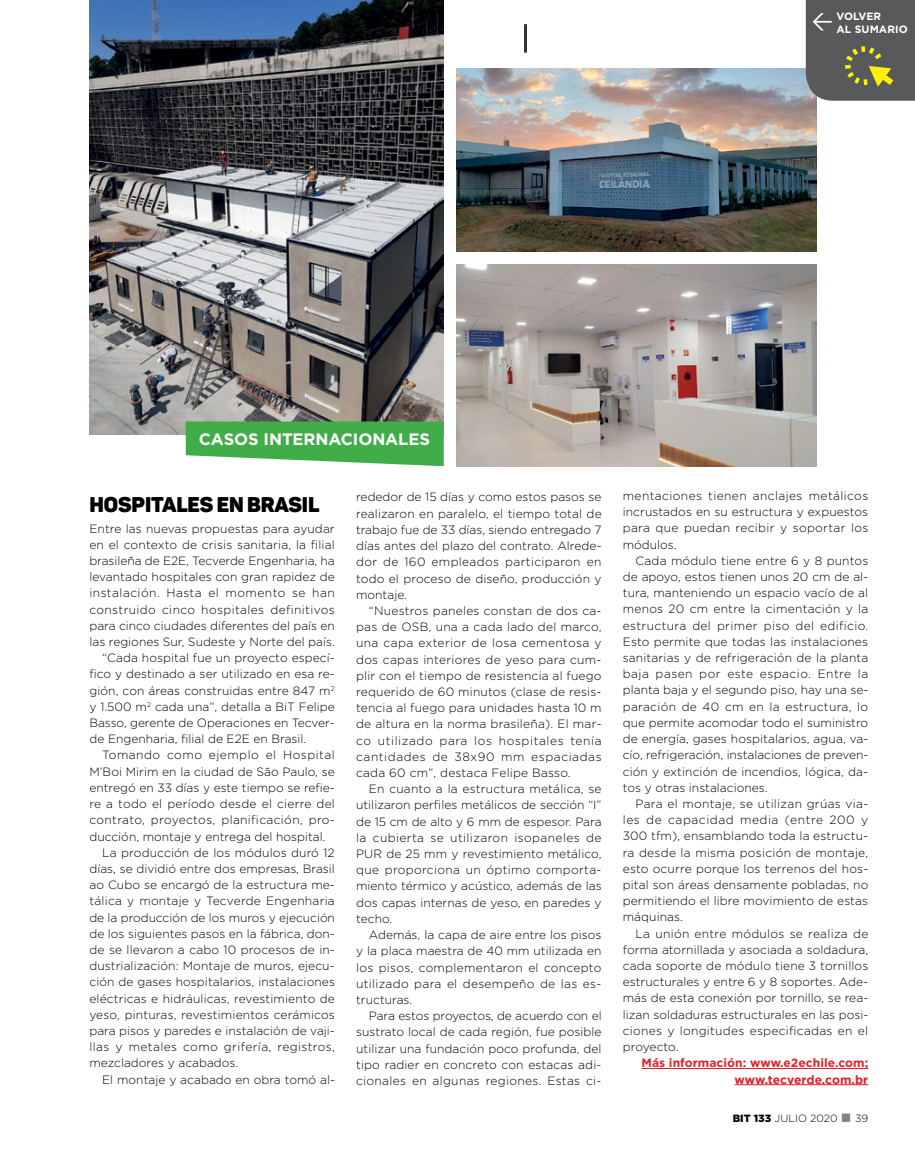
<style>
.page{position:relative;width:915px;height:1170px;background:#fff}
.page>*{position:absolute;margin:0;border:0;box-sizing:border-box;transform-origin:0 0}
.t1{font:21px "Panton Black Caps";letter-spacing:-.005em;color:#000}
.t2{font:700 16.5px "Gotham";letter-spacing:-.005em;color:#fff}
.t3{font:300 12px/16.2px "Gotham";letter-spacing:.005em;color:#000;text-align:justify}
.t4{font:300 12px "Gotham";letter-spacing:.03em;color:#000}
.t5{font:700 12px/16.2px "Gotham";letter-spacing:.005em;color:#e31f27;text-align:right}
.t6{font:300 12px "Gotham";letter-spacing:.035em;color:#000}
.t7{font:300 12px "Gotham";letter-spacing:.04em;color:#000}
.t8{font:700 10.65px/12.8px "Gotham";letter-spacing:.005em;color:#fff}
.t9{font:300 10.5px "Gotham";letter-spacing:.005em;color:#000}
.s1{font-weight:900}
.s2{color:#808285}
</style>
<div class="page">
<img style="left:89px;top:0;width:354px;height:434px">
<img style="left:456px;top:68px;width:360px;height:183px">
<img style="left:456px;top:264px;width:360px;height:203px">
<hr style="left:641px;top:1068px;width:226px;height:1px;background:#e31f27">
<hr style="left:734px;top:1084px;width:133px;height:1px;background:#e31f27">
<svg style="left:186px;top:421px;width:257px;height:45px;background:#57b65e"></svg>
<hr style="left:524px;top:24px;width:3px;height:29px;background:#333">
<svg style="left:805px;top:0;width:109px;height:101px;background:#62635b"></svg>
<p class="t8" style="left:836px;top:10px;width:73px">volver<br>al sumario</p>
<h2 class="t2" style="left:199px;top:428px;width:25px">CASOS</h2>
<h2 class="t2" style="left:263px;top:428px;width:134px">interNACIONALES</h2>
<h1 class="t1" style="left:89px;top:491px;width:231px">HOSPITALES EN BRASIL</h1>
<p class="t3" style="left:89px;top:520px;width:247px">Entre las nuevas propuestas para ayudar</p>
<p class="t3" style="left:89px;top:536px;width:247px">en el contexto de crisis sanitaria, la filial</p>
<p class="t3" style="left:89px;top:552px;width:247px">brasileña de E2E, Tecverde Engenharia, ha</p>
<p class="t3" style="left:89px;top:568px;width:247px">levantado hospitales con gran rapidez de</p>
<p class="t6" style="left:89px;top:585px;width:247px">instalación. Hasta el momento se han</p>
<p class="t4" style="left:89px;top:601px;width:247px">construido cinco hospitales definitivos</p>
<p class="t3" style="left:89px;top:617px;width:247px">para cinco ciudades diferentes del país en</p>
<p class="t3" style="left:89px;top:633px;width:247px">las regiones Sur, Sudeste y Norte del país.</p>
<p class="t3" style="left:102px;top:649px;width:234px">“Cada hospital fue un proyecto especí-</p>
<p class="t3" style="left:89px;top:665px;width:247px">fico y destinado a ser utilizado en esa re-</p>
<p class="t3" style="left:89px;top:682px;width:247px">gión, con áreas construidas entre 847 m<sup>2</sup></p>
<p class="t3" style="left:89px;top:698px;width:247px">y 1.500 m<sup>2</sup> cada una”, detalla a BiT Felipe</p>
<p class="t3" style="left:89px;top:714px;width:247px">Basso, gerente de Operaciones en Tecver-</p>
<p class="t3" style="left:89px;top:730px;width:218px">de Engenharia, filial de E2E en Brasil.</p>
<p class="t7" style="left:102px;top:747px;width:234px">Tomando como ejemplo el Hospital</p>
<p class="t3" style="left:89px;top:763px;width:247px">M’Boi Mirim en la ciudad de São Paulo, se</p>
<p class="t3" style="left:89px;top:779px;width:247px">entregó en 33 días y este tiempo se refie-</p>
<p class="t3" style="left:89px;top:795px;width:247px">re a todo el período desde el cierre del</p>
<p class="t4" style="left:89px;top:812px;width:247px">contrato, proyectos, planificación, pro-</p>
<p class="t3" style="left:89px;top:827px;width:237px">ducción, montaje y entrega del hospital.</p>
<p class="t3" style="left:102px;top:844px;width:234px">La producción de los módulos duró 12</p>
<p class="t3" style="left:89px;top:860px;width:247px">días, se dividió entre dos empresas, Brasil</p>
<p class="t3" style="left:89px;top:876px;width:247px">ao Cubo se encargó de la estructura me-</p>
<p class="t3" style="left:89px;top:892px;width:247px">tálica y montaje y Tecverde Engenharia</p>
<p class="t3" style="left:89px;top:908px;width:247px">de la producción de los muros y ejecución</p>
<p class="t3" style="left:89px;top:925px;width:247px">de los siguientes pasos en la fábrica, don-</p>
<p class="t3" style="left:89px;top:941px;width:247px">de se llevaron a cabo 10 procesos de in-</p>
<p class="t3" style="left:89px;top:957px;width:247px">dustrialización: Montaje de muros, ejecu-</p>
<p class="t3" style="left:89px;top:973px;width:247px">ción de gases hospitalarios, instalaciones</p>
<p class="t3" style="left:89px;top:989px;width:247px">eléctricas e hidráulicas, revestimiento de</p>
<p class="t3" style="left:89px;top:1006px;width:247px">yeso, pinturas, revestimientos cerámicos</p>
<p class="t3" style="left:89px;top:1022px;width:247px">para pisos y paredes e instalación de vaji-</p>
<p class="t4" style="left:89px;top:1039px;width:247px">llas y metales como grifería, registros,</p>
<p class="t3" style="left:89px;top:1054px;width:150px">mezcladores y acabados.</p>
<p class="t3" style="left:102px;top:1070px;width:234px">El montaje y acabado en obra tomó al-</p>
<p class="t3" style="left:356px;top:488px;width:247px">rededor de 15 días y como estos pasos se realizaron en paralelo, el tiempo total de trabajo fue de 33 días, siendo entregado 7 días antes del plazo del contrato. Alrede&shy;dor de 160 empleados participaron en todo el proceso de diseño, producción y montaje.</p>
<p class="t3" style="left:356px;top:602px;width:247px;text-indent:13px">“Nuestros paneles constan de dos ca&shy;pas de OSB, una a cada lado del marco, una capa exterior de losa cementosa y dos capas interiores de yeso para cum&shy;plir con el tiempo de resistencia al fuego requerido de 60 minutos (clase de resis&shy;tencia al fuego para unidades hasta 10 m de altura en la norma brasileña). El mar&shy;co utilizado para los hospitales tenía cantidades de 38x90 mm espaciadas cada 60 cm”, destaca Felipe Basso.</p>
<p class="t3" style="left:356px;top:780px;width:247px;text-indent:13px">En cuanto a la estructura metálica, se utilizaron perfiles metálicos de sección “I” de 15 cm de alto y 6 mm de espesor. Para la cubierta se utilizaron isopaneles de PU R de 25 mm y revestimiento metálico, que proporciona un óptimo comporta&shy;miento térmico y acústico, además de las dos capas internas de yeso, en paredes y techo.</p>
<p class="t3" style="left:356px;top:926px;width:247px;text-indent:13px">Además, la capa de aire entre los pisos y la placa maestra de 40 mm utilizada en los pisos, complementaron el concepto utilizado para el desempeño de las es&shy;tructuras.</p>
<p class="t3" style="left:356px;top:1007px;width:247px;text-indent:13px">Para estos proyectos, de acuerdo con el sustrato local de cada región, fue posible utilizar una fundación poco profunda, del tipo radier en concreto con estacas adi&shy;cionales en algunas regiones. Estas ci-</p>
<p class="t3" style="left:622px;top:487px;width:247px">mentaciones tienen anclajes metálicos incrustados en su estructura y expuestos para que puedan recibir y soportar los módulos.</p>
<p class="t3" style="left:622px;top:552px;width:247px;text-indent:13px">Cada módulo tiene entre 6 y 8 puntos de apoyo, estos tienen unos 20 cm de al&shy;tura, manteniendo un espacio vacío de al menos 20 cm entre la cimentación y la estructura del primer piso del edificio.<br>Esto permite que todas las instalaciones sanitarias y de refrigeración de la planta baja pasen por este espacio. Entre la planta baja y el segundo piso, hay una se&shy;paración de 40 cm en la estructura, lo que permite acomodar todo el suministro de energía, gases hospitalarios, agua, va&shy;cío, refrigeración, instalaciones de preven&shy;ción y extinción de incendios, lógica, da&shy;tos y otras instalaciones.</p>
<p class="t3" style="left:622px;top:795px;width:247px;text-indent:13px">Para el montaje, se utilizan grúas via&shy;les de capacidad media (entre 200 y 300 tfm), ensamblando toda la estructu&shy;ra desde la misma posición de montaje, esto ocurre porque los terrenos del hos&shy;pital son áreas densamente pobladas, no permitiendo el libre movimiento de estas máquinas.</p>
<p class="t3" style="left:622px;top:924px;width:247px;text-indent:13px">La unión entre módulos se realiza de forma atornillada y asociada a soldadura, cada soporte de módulo tiene 3 tornillos estructurales y entre 6 y 8 soportes. Ade&shy;más de esta conexión por tornillo, se rea&shy;lizan soldaduras estructurales en las posi&shy;ciones y longitudes especificadas en el proyecto.</p>
<p class="t5" style="left:641px;top:1054px;width:228px">Más información: www.e2echile.com; www.tecverde.com.br</p>
<p class="t9" style="left:732px;top:1111px;width:137px"><span class="s1">BIT 133</span> julio 2020 <span class="s2">■</span> 39</p>
</div>
